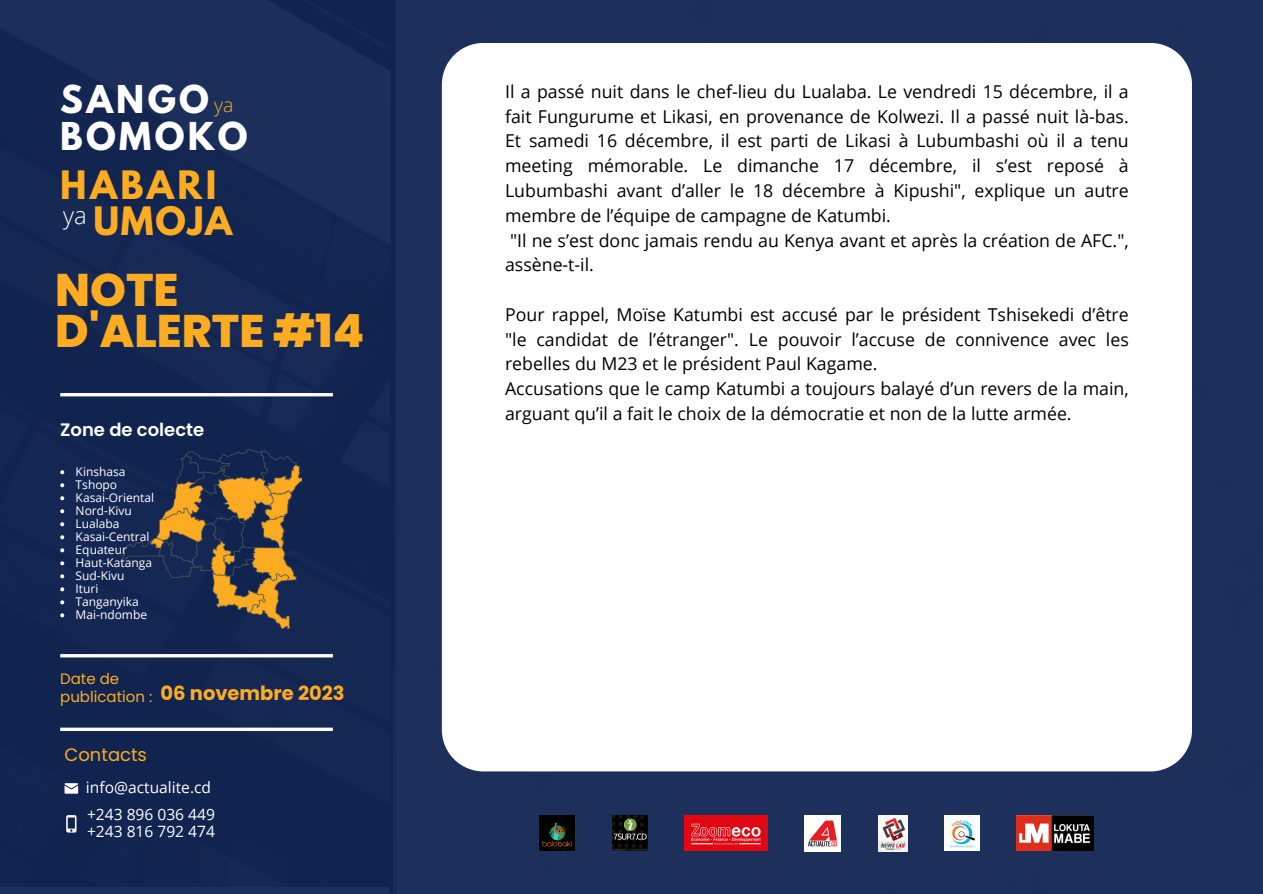
<style>
.page{position:relative;width:1263px;height:894px;background:#fff}
.page>*{position:absolute;margin:0;border:0;box-sizing:border-box;transform-origin:0 0}
.t1{font:800 45.6px "Poppins";color:#fdac22}
.t2{font:700 34.65px "League Spartan";letter-spacing:.095em;color:#fdac22}
.t3{font:700 34.05px "League Spartan";letter-spacing:.095em;color:#fff}
.t4{font:300 23.85px "Open Sans";color:#fff}
.t5{font:700 19.5px "Poppins";color:#fdac22}
.t6{font:300 19.5px "Open Sans";color:#fdac22}
.t7{font:600 18px "Poppins";color:#fff}
.t8{font:18px "Poppins";color:#fdac22}
.t9{font:17.7px/24.8px "Open Sans";color:#000;text-align:justify}
.t10{font:15.6px "Open Sans";color:#fff}
.t11{font:15px/18px "Poppins";color:#fdac22}
.t12{font:12px "Open Sans";color:#fff}
</style>
<div class="page">
<div style="left:0;top:0;width:396px;height:893px;background:#122654"></div>
<div style="left:396px;top:0;width:867px;height:893px;background:#1d305c"></div>
<div style="left:442px;top:43px;width:750px;height:728px;background:#fff"></div>
<hr style="left:60px;top:393px;width:273px;height:3px;background:#fff">
<svg style="left:65px;top:783px;width:13px;height:10px"></svg>
<svg style="left:66px;top:815px;width:10px;height:17px"></svg>
<img style="left:878px;top:815px;width:29px;height:35px">
<img style="left:805px;top:815px;width:36px;height:35px">
<img style="left:685px;top:815px;width:83px;height:34px">
<img style="left:612px;top:815px;width:35px;height:34px">
<img style="left:540px;top:815px;width:35px;height:34px">
<img style="left:945px;top:815px;width:35px;height:34px">
<img style="left:1017px;top:815px;width:76px;height:34px">
<img style="left:123px;top:450px;width:179px;height:178px">
<svg style="left:60px;top:470px;width:4px;height:4px"></svg>
<svg style="left:60px;top:483px;width:4px;height:4px"></svg>
<svg style="left:60px;top:496px;width:4px;height:4px"></svg>
<svg style="left:60px;top:509px;width:4px;height:4px"></svg>
<svg style="left:60px;top:522px;width:4px;height:4px"></svg>
<svg style="left:60px;top:535px;width:4px;height:4px"></svg>
<svg style="left:60px;top:548px;width:4px;height:4px"></svg>
<svg style="left:60px;top:561px;width:4px;height:4px"></svg>
<svg style="left:60px;top:574px;width:4px;height:4px"></svg>
<svg style="left:60px;top:587px;width:4px;height:4px"></svg>
<svg style="left:60px;top:600px;width:4px;height:4px"></svg>
<svg style="left:60px;top:613px;width:4px;height:4px"></svg>
<hr style="left:60px;top:654px;width:273px;height:3px;background:#fff">
<hr style="left:60px;top:727px;width:273px;height:3px;background:#fff">
<p class="t3" style="left:60px;top:83px;width:150px">SANGO</p>
<p class="t3" style="left:60px;top:119px;width:189px">BOMOKO</p>
<p class="t6" style="left:214px;top:91px;width:21px">ya</p>
<p class="t2" style="left:60px;top:167px;width:158px">HABARI</p>
<p class="t4" style="left:63px;top:199px;width:25px">ya</p>
<p class="t2" style="left:94px;top:204px;width:140px">UMOJA</p>
<p class="t1" style="left:55px;top:258px;width:125px">NOTE</p>
<p class="t1" style="left:55px;top:298px;width:311px">D'ALERTE #14</p>
<p class="t7" style="left:60px;top:417px;width:146px">Zone de colecte</p>
<p class="t12" style="left:76px;top:463px;width:51px">Kinshasa</p>
<p class="t12" style="left:76px;top:476px;width:43px">Tshopo</p>
<p class="t12" style="left:76px;top:489px;width:80px">Kasai-Oriental</p>
<p class="t12" style="left:76px;top:502px;width:58px">Nord-Kivu</p>
<p class="t12" style="left:76px;top:515px;width:45px">Lualaba</p>
<p class="t12" style="left:76px;top:528px;width:75px">Kasai-Central</p>
<p class="t12" style="left:76px;top:541px;width:53px">Equateur</p>
<p class="t12" style="left:76px;top:554px;width:78px">Haut-Katanga</p>
<p class="t12" style="left:76px;top:567px;width:50px">Sud-Kivu</p>
<p class="t12" style="left:76px;top:580px;width:24px">Ituri</p>
<p class="t12" style="left:76px;top:593px;width:65px">Tanganyika</p>
<p class="t12" style="left:76px;top:606px;width:73px">Mai-ndombe</p>
<p class="t11" style="left:60px;top:669px;width:94px">Date de publication :</p>
<p class="t5" style="left:161px;top:679px;width:186px">06 novembre 2023</p>
<p class="t8" style="left:65px;top:741px;width:84px">Contacts</p>
<p class="t10" style="left:86px;top:776px;width:127px">info@actualite.cd</p>
<p class="t10" style="left:87px;top:803px;width:129px">+243 896 036 449</p>
<p class="t10" style="left:87px;top:820px;width:129px">+243 816 792 474</p>
<p class="t9" style="left:505px;top:79px;width:625px">Il a passé nuit dans le chef-lieu du Lualaba. Le vendredi 15 décembre, il a fait Fungurume et Likasi, en provenance de Kolwezi. Il a passé nuit là-bas.<br>Et samedi 16 décembre, il est parti de Likasi à Lubumbashi où il a tenu meeting mémorable. Le dimanche 17 décembre, il s’est reposé à Lubumbashi avant d’aller le 18 décembre à Kipushi", explique un autre membre de l’équipe de campagne de Katumbi.</p>
<p class="t9" style="left:505px;top:227px;width:625px">"Il ne s’est donc jamais rendu au Kenya avant et après la création de AFC.", assène-t-il.</p>
<p class="t9" style="left:505px;top:301px;width:625px">Pour rappel, Moïse Katumbi est accusé par le président Tshisekedi d’être "le candidat de l’étranger". Le pouvoir l’accuse de connivence avec les rebelles du M23 et le président Paul Kagame.</p>
<p class="t9" style="left:505px;top:376px;width:625px">Accusations que le camp Katumbi a toujours balayé d’un revers de la main, arguant qu’il a fait le choix de la démocratie et non de la lutte armée.</p>
</div>
